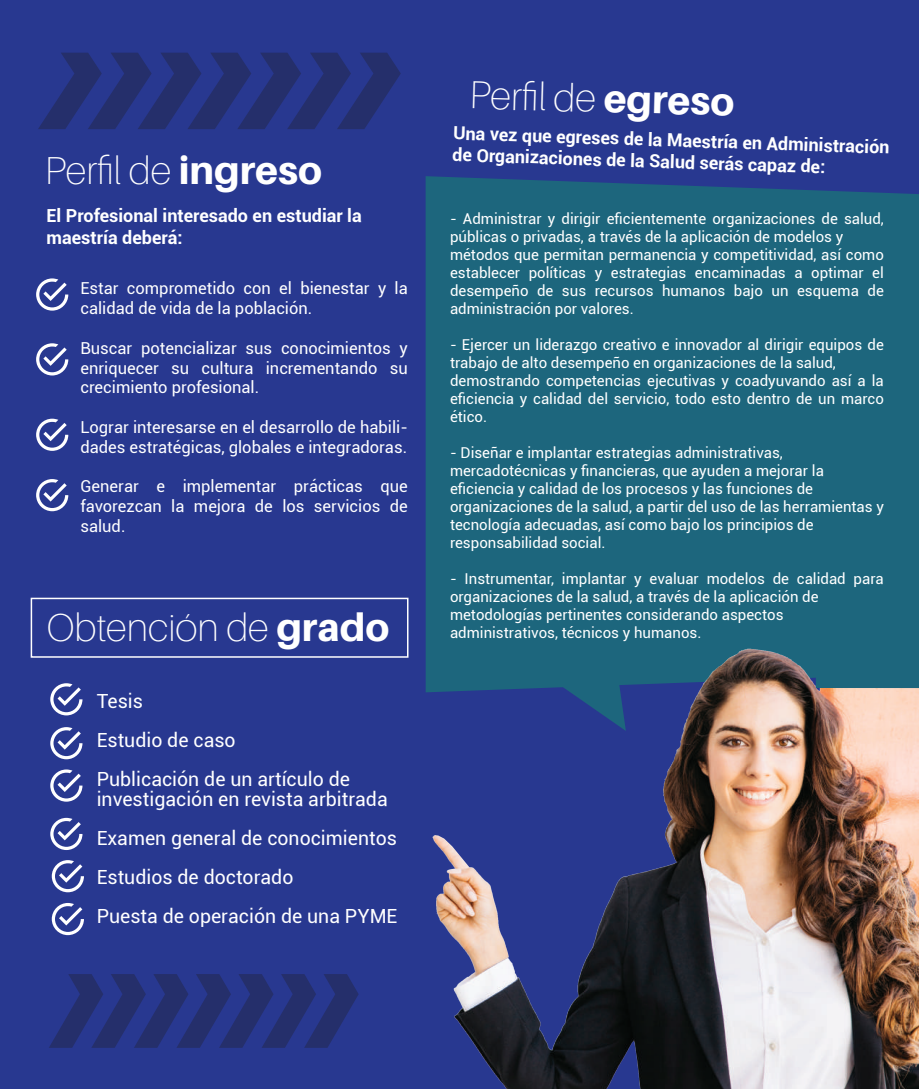
<style>
.page{position:relative;width:919px;height:1089px;background:#fff}
.page>*{position:absolute;margin:0;border:0;box-sizing:border-box;transform-origin:0 0}
.t1{font:100 39px "Aileron";color:#fff}
.t2{font:19.5px/39px "Roboto";color:#fff}
.t3{font:700 18px/21.8px "Roboto";color:#fff}
.t4{font:16.5px/19.8px "Roboto";color:#fff}
.t5{font:15px/18px "Roboto";color:#fff}
.s1{font-weight:800}
</style>
<div class="page">
<div style="left:0;top:0;width:918px;height:1089px;background:#283890"></div>
<div style="left:425px;top:176px;width:493px;height:464px;background:#1d667d"></div>
<svg style="left:36px;top:278px;width:32px;height:33px"></svg>
<svg style="left:36px;top:343px;width:32px;height:32px"></svg>
<svg style="left:36px;top:419px;width:32px;height:32px"></svg>
<svg style="left:36px;top:479px;width:32px;height:32px"></svg>
<svg style="left:50px;top:683px;width:32px;height:32px"></svg>
<svg style="left:50px;top:727px;width:32px;height:32px"></svg>
<svg style="left:50px;top:769px;width:32px;height:33px"></svg>
<svg style="left:50px;top:818px;width:32px;height:32px"></svg>
<svg style="left:52px;top:860px;width:32px;height:32px"></svg>
<svg style="left:52px;top:903px;width:32px;height:32px"></svg>
<img style="left:425px;top:640px;width:493px;height:449px">
<svg style="left:552px;top:665px;width:74px;height:66px"></svg>
<div style="left:815px;top:626px;width:103px;height:62px;background:#1d667d"></div>
<div style="left:31px;top:598px;width:377px;height:60px;border:2px solid #fff"></div>
<svg style="left:38px;top:53px;width:363px;height:76px"></svg>
<svg style="left:49px;top:974px;width:309px;height:74px"></svg>
<h1 class="t1" style="left:45px;top:149px;width:279px">Perfil de <span class="s1">ingreso</span></h1>
<p class="t3" style="left:47px;top:205px;width:316px">El Profesional interesado en estudiar la maestría deberá:</p>
<p class="t4" style="left:80px;top:278px;width:329px">Estar comprometido con el bienestar y la calidad de vida de la población.</p>
<p class="t4" style="left:80px;top:337px;width:329px;text-align:justify">Buscar potencializar sus conocimientos y enriquecer su cultura incrementando su crecimiento profesional.</p>
<p class="t4" style="left:80px;top:417px;width:329px">Lograr interesarse en el desarrollo de habili&shy;dades estratégicas, globales e integradoras.</p>
<p class="t4" style="left:80px;top:476px;width:329px;text-align:justify">Generar e implementar prácticas que favorezcan la mejora de los servicios de salud.</p>
<h1 class="t1" style="left:46px;top:606px;width:344px">Obtención de <span class="s1">grado</span></h1>
<h2 class="t2" style="left:97px;top:681px;width:255px">Tesis<br>Estudio de caso<br>Publicación de un artículo de</h2>
<h2 class="t2" style="left:97px;top:778px;width:302px">investigación en revista arbitrada<br>Examen general de conocimientos<br>Estudios de doctorado<br>Puesta de operación de una PYME</h2>
<h1 class="t1" style="left:470px;top:73px;width:266px;rotate:2deg">Perfi l de <span class="s1">egreso</span></h1>
<p class="t3" style="left:453px;top:121px;width:438px;rotate:2deg">Una vez que egreses de la Maestría en Administración de Organizaciones de la Salud serás capaz de:</p>
<p class="t5" style="left:450px;top:209px;width:435px">- Administrar y dirigir eficientemente organizaciones de salud, públicas o privadas, a través de la aplicación de modelos y métodos que permitan permanencia y competitividad, así como establecer políticas y estrategias encaminadas a optimar el desempeño de sus recursos humanos bajo un esquema de administración por valores.</p>
<p class="t5" style="left:450px;top:335px;width:435px">- Ejercer un liderazgo creativo e innovador al dirigir equipos de trabajo de alto desempeño en organizaciones de la salud, demostrando competencias ejecutivas y coadyuvando así a la eficiencia y calidad del servicio, todo esto dentro de un marco ético.</p>
<p class="t5" style="left:450px;top:443px;width:435px">- Diseñar e implantar estrategias administrativas, mercadotécnicas y financieras, que ayuden a mejorar la eficiencia y calidad de los procesos y las funciones de organizaciones de la salud, a partir del uso de las herramientas y tecnología adecuadas, así como bajo los principios de responsabilidad social.</p>
<p class="t5" style="left:450px;top:569px;width:435px">- Instrumentar, implantar y evaluar modelos de calidad para organizaciones de la salud, a través de la aplicación de metodologías pertinentes considerando aspectos</p>
<p class="t5" style="left:450px;top:623px;width:253px">administrativos, técnicos y humanos.</p>
</div>
